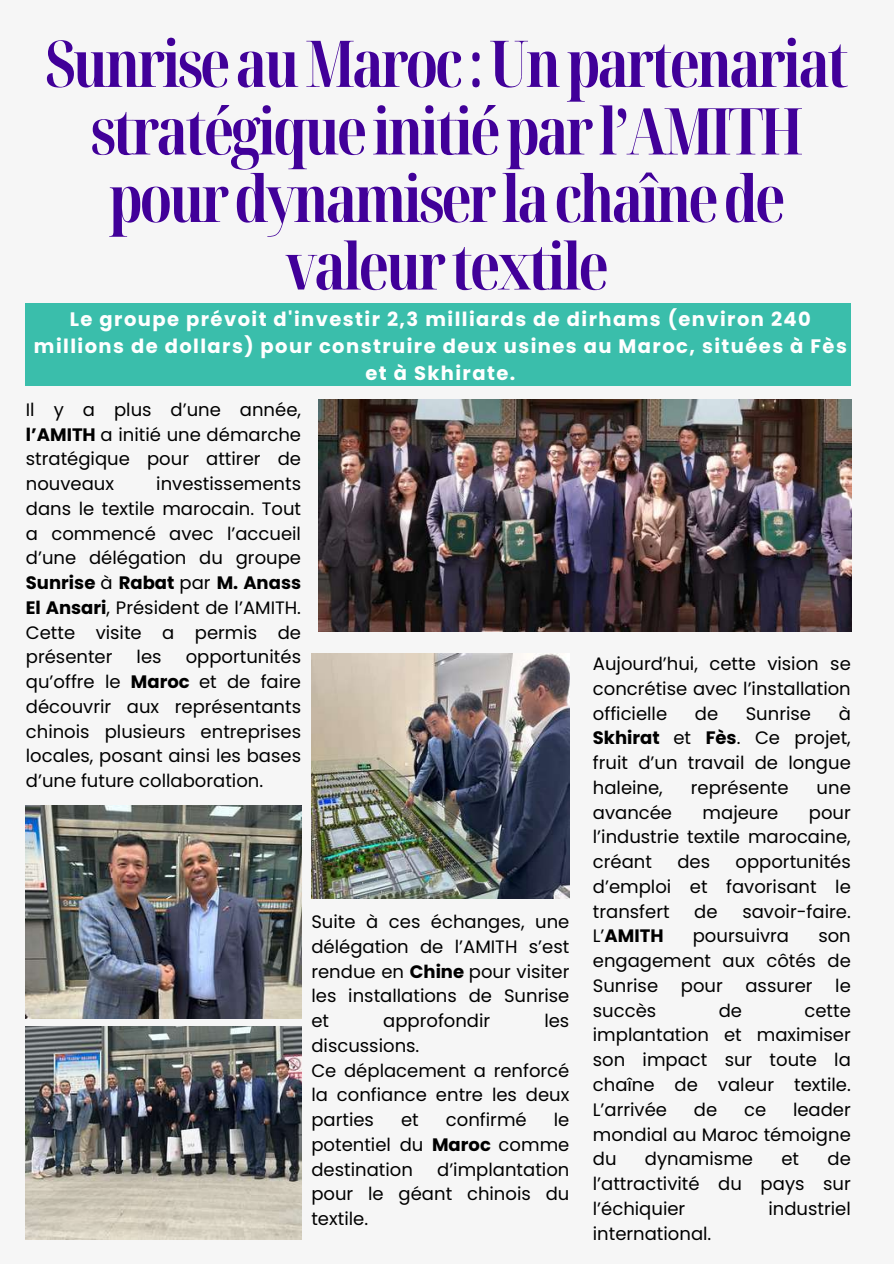
<style>
.page{position:relative;width:894px;height:1264px;background:#fff}
.page>*{position:absolute;margin:0;border:0;box-sizing:border-box;transform-origin:0 0}
.t1{font:700 extra-condensed 64.5px/67.5px "Noto Serif Display";letter-spacing:-.045em;color:#410099;text-align:center}
.t2{font:700 19.5px/27px "Poppins";letter-spacing:.075em;color:#fff;text-align:center}
.t3{font:18px/24.8px "Poppins";color:#000;text-align:justify}
.t4{font:700 18px "Poppins";color:#000}
.s1{font-weight:700}
.s2{font-weight:400}
</style>
<div class="page">
<div style="left:0;top:0;width:893px;height:1263px;background:#f6f6f6"></div>
<img style="left:26px;top:1026px;width:275px;height:213px">
<img style="left:26px;top:805px;width:275px;height:213px">
<div style="left:26px;top:303px;width:824px;height:82px;background:#3abeab"></div>
<img style="left:311px;top:654px;width:258px;height:244px">
<img style="left:318px;top:399px;width:532px;height:232px">
<h1 class="t1" style="left:45px;top:28px;width:805px">SunriseauMaroc:Unpartenariat stratégiqueinitiéparl’AMITH pourdynamiserlachaînede valeurtextile</h1>
<p class="t2" style="left:34px;top:305px;width:814px">Le groupe prévoit d'investir 2,3 milliards de dirhams (environ 240 millions de dollars) pour construire deux usines au Maroc, situées à Fès et à Skhirate.</p>
<p class="t3" style="left:26px;top:397px;width:276px">Il y a plus d’une année, <span class="s1">l’AMITH</span> a initié une démarche stratégique pour attirer de nouveaux</p>
<p class="t3" style="left:26px;top:471px;width:276px;text-indent:130px">investissements dans le textile marocain. Tout a commencé avec l’accueil d’une délégation du groupe <span class="s1">Sunrise</span> à <span class="s1">Rabat</span> par <span class="s1">M. Anass El Ansari</span>, Président de l’AMITH.<br>Cette visite a permis de présenter</p>
<p class="t3" style="left:26px;top:644px;width:276px;text-indent:160px">opportunités qu’offre le <span class="s1">Maroc</span> et de faire découvrir aux représentants chinois plusieurs entreprises locales, posant ainsi les bases d’une future collaboration.</p>
<p class="t3" style="left:137px;top:644px;width:26px">les</p>
<p class="t3" style="left:592px;top:651px;width:259px">Aujourd’hui, cette vision se concrétise avec l’installation officielle</p>
<p class="t3" style="left:592px;top:701px;width:259px;text-indent:246px">à <span class="s1">Skhirat</span> et <span class="s1">Fès</span>. Ce projet, fruit d’un travail de longue haleine,</p>
<p class="t3" style="left:694px;top:701px;width:25px">de</p>
<p class="t3" style="left:745px;top:701px;width:67px">Sunrise</p>
<p class="t3" style="left:690px;top:775px;width:99px">représente</p>
<p class="t3" style="left:816px;top:775px;width:36px">une</p>
<p class="t3" style="left:311px;top:909px;width:259px">Suite à ces échanges, une délégation de l’AMITH s’est rendue en <span class="s1">Chine</span> pour visiter les installations de Sunrise et</p>
<p class="t3" style="left:383px;top:1008px;width:109px">approfondir</p>
<p class="t3" style="left:544px;top:1008px;width:26px">les</p>
<p class="t3" style="left:311px;top:1033px;width:259px;text-align:left">discussions.<br>Ce déplacement a renforcé la confiance entre les deux parties</p>
<p class="t3" style="left:401px;top:1107px;width:19px">et</p>
<p class="t3" style="left:446px;top:1107px;width:82px">confirmé</p>
<p class="t3" style="left:311px;top:1107px;width:259px;text-indent:242px">le potentiel du <span class="s1">Maroc</span> comme destination</p>
<p class="t3" style="left:311px;top:1156px;width:259px;text-indent:126px">d’implantation pour le géant chinois du textile.</p>
<p class="t3" style="left:592px;top:800px;width:81px">avancée</p>
<p class="t3" style="left:702px;top:800px;width:77px">majeure</p>
<p class="t3" style="left:592px;top:800px;width:259px;text-indent:216px">pour l’industrie textile marocaine, créant</p>
<p class="t3" style="left:592px;top:849px;width:259px;text-indent:143px">opportunités d’emploi et favorisant le transfert</p>
<p class="t3" style="left:677px;top:849px;width:34px">des</p>
<p class="t3" style="left:694px;top:899px;width:25px">de</p>
<p class="t3" style="left:742px;top:899px;width:110px">savoir-faire.</p>
<p class="t4" style="left:592px;top:923px;width:72px"><span class="s2">L’</span>AMITH</p>
<p class="t3" style="left:692px;top:923px;width:98px">poursuivra</p>
<p class="t3" style="left:592px;top:923px;width:259px;text-indent:225px">son engagement aux côtés de Sunrise</p>
<p class="t3" style="left:680px;top:973px;width:43px">pour</p>
<p class="t3" style="left:745px;top:973px;width:69px">assurer</p>
<p class="t3" style="left:835px;top:973px;width:17px">le</p>
<p class="t3" style="left:592px;top:998px;width:65px">succès</p>
<p class="t3" style="left:718px;top:998px;width:25px">de</p>
<p class="t3" style="left:592px;top:998px;width:259px;text-indent:211px">cette implantation et maximiser son impact sur toute la chaîne de valeur textile.<br>L’arrivée</p>
<p class="t3" style="left:592px;top:1097px;width:259px;text-indent:200px">leader mondial au Maroc témoigne du</p>
<p class="t3" style="left:693px;top:1097px;width:25px">de</p>
<p class="t3" style="left:743px;top:1097px;width:24px">ce</p>
<p class="t3" style="left:644px;top:1146px;width:110px">dynamisme</p>
<p class="t3" style="left:781px;top:1146px;width:19px">et</p>
<p class="t3" style="left:592px;top:1146px;width:259px;text-indent:234px">de l’attractivité du pays sur l’échiquier</p>
<p class="t3" style="left:768px;top:1196px;width:84px">industriel</p>
<p class="t3" style="left:592px;top:1220px;width:120px">international.</p>
</div>
